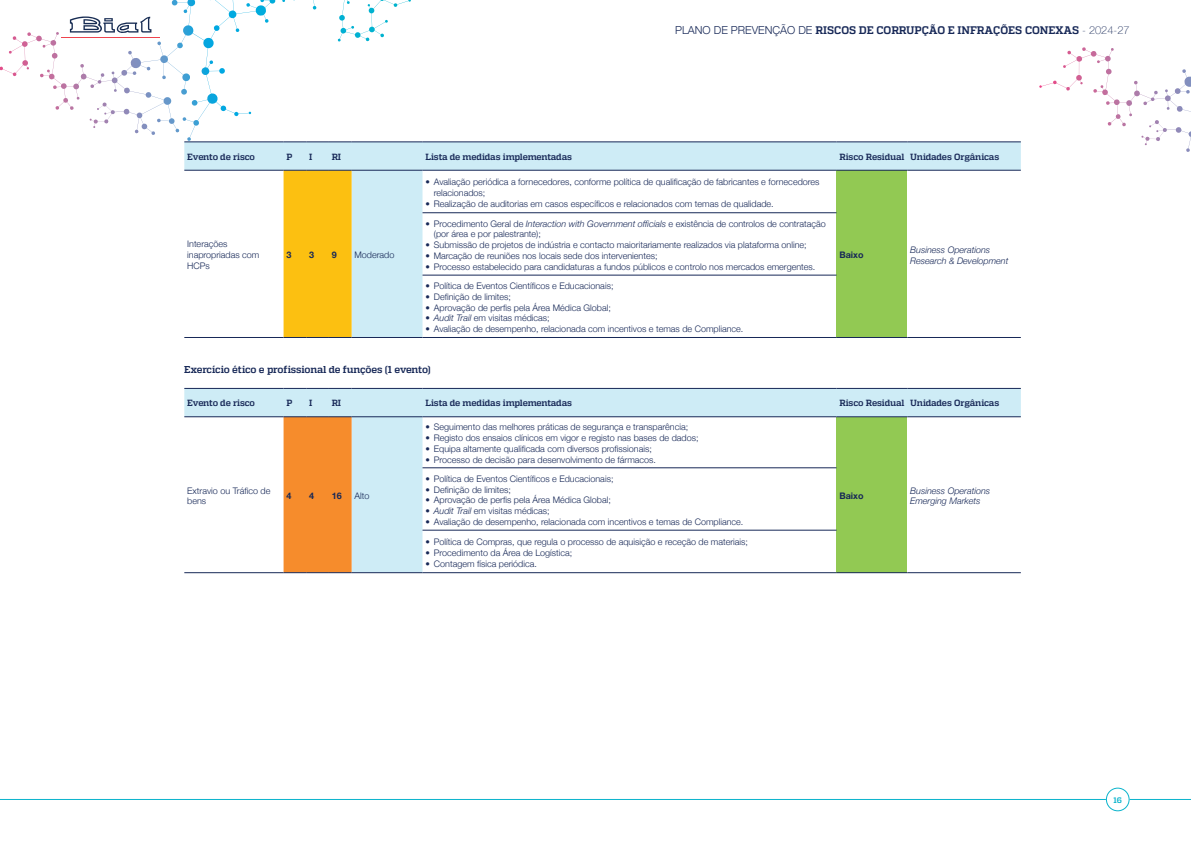
<style>
.page{position:relative;width:1191px;height:842px;background:#fff}
.page>*{position:absolute;margin:0;border:0;box-sizing:border-box;transform-origin:0 0}
.t1{font:700 11px "Quadon";color:#172857}
.t2{font:700 10px "Quadon";letter-spacing:-.015em;color:#172857}
.t3{font:300 9px/10.8px "Helvetica Neue";color:#172857}
.t4{font:700 9px "Quadon";letter-spacing:-.015em;color:#172857}
.t5{font:italic 300 9px/10.8px "Helvetica Neue";color:#172857}
.t6{font:700 9px "Helvetica Neue";color:#172857}
.t7{font:700 8px "Quadon";color:#0bb4cc}
.s1{font-family:"Helvetica Neue";font-weight:300}
.s2{font-family:"Helvetica Neue";font-weight:100}
.s3{font-style:italic}
</style>
<div class="page">
<svg style="left:1126px;top:69px;width:65px;height:33px"></svg>
<div style="left:1106px;top:788px;width:23px;height:23px;border:1px solid #0bb4cc;border-radius:50%"></div>
<hr style="left:61px;top:37px;width:99px;height:1px;background:#ee434d">
<hr style="left:0;top:799px;width:1106px;height:1px;background:#0bb4cc">
<hr style="left:1129px;top:799px;width:62px;height:1px;background:#0bb4cc">
<svg style="left:70px;top:0;width:137px;height:85px"></svg>
<svg style="left:184px;top:143px;width:836px;height:194px"></svg>
<div style="left:836px;top:170px;width:71px;height:167px;background:#92c953"></div>
<hr style="left:184px;top:337px;width:99px;height:1px;background:#172857">
<hr style="left:351px;top:337px;width:71px;height:1px;background:#172857">
<hr style="left:836px;top:337px;width:71px;height:1px;background:#172857">
<hr style="left:907px;top:337px;width:113px;height:1px;background:#172857">
<hr style="left:422px;top:213px;width:414px;height:1px;background:#172857">
<hr style="left:422px;top:275px;width:414px;height:1px;background:#172857">
<hr style="left:422px;top:337px;width:414px;height:1px;background:#172857">
<hr style="left:184px;top:142px;width:99px;height:1px;background:#172857">
<svg style="left:283px;top:142px;width:68px;height:1px"></svg>
<hr style="left:351px;top:142px;width:71px;height:1px;background:#172857">
<hr style="left:422px;top:142px;width:414px;height:1px;background:#172857">
<hr style="left:836px;top:142px;width:71px;height:1px;background:#172857">
<hr style="left:907px;top:142px;width:113px;height:1px;background:#172857">
<hr style="left:184px;top:170px;width:99px;height:1px;background:#172857">
<div style="left:283px;top:170px;width:68px;height:168px;background:#fcc011"></div>
<hr style="left:351px;top:170px;width:71px;height:1px;background:#172857">
<hr style="left:422px;top:170px;width:414px;height:1px;background:#172857">
<hr style="left:836px;top:170px;width:71px;height:1px;background:#172857">
<hr style="left:907px;top:170px;width:113px;height:1px;background:#172857">
<svg style="left:184px;top:389px;width:836px;height:183px"></svg>
<div style="left:836px;top:417px;width:71px;height:156px;background:#92c953"></div>
<hr style="left:184px;top:388px;width:99px;height:1px;background:#172857">
<svg style="left:283px;top:388px;width:68px;height:1px"></svg>
<hr style="left:351px;top:388px;width:71px;height:1px;background:#172857">
<hr style="left:422px;top:388px;width:414px;height:1px;background:#172857">
<hr style="left:836px;top:388px;width:71px;height:1px;background:#172857">
<hr style="left:907px;top:388px;width:113px;height:1px;background:#172857">
<hr style="left:184px;top:417px;width:99px;height:1px;background:#172857">
<hr style="left:351px;top:417px;width:71px;height:1px;background:#172857">
<hr style="left:184px;top:572px;width:99px;height:1px;background:#172857">
<div style="left:283px;top:417px;width:68px;height:156px;background:#f68c2c"></div>
<hr style="left:351px;top:572px;width:71px;height:1px;background:#172857">
<hr style="left:422px;top:417px;width:414px;height:1px;background:#172857">
<hr style="left:836px;top:417px;width:71px;height:1px;background:#172857">
<hr style="left:907px;top:417px;width:113px;height:1px;background:#172857">
<hr style="left:836px;top:572px;width:71px;height:1px;background:#172857">
<hr style="left:907px;top:572px;width:113px;height:1px;background:#172857">
<hr style="left:422px;top:468px;width:414px;height:1px;background:#172857">
<hr style="left:422px;top:530px;width:414px;height:1px;background:#172857">
<hr style="left:422px;top:572px;width:414px;height:1px;background:#172857">
<p class="t1" style="left:675px;top:23px;width:456px"><span class="s1">PLANO DE PREVENÇÃO DE</span> RISCOS DE CORRUPÇÃO E INFRAÇÕES CONEXAS <span class="s2">- 2024-27</span></p>
<p class="t4" style="left:187px;top:151px;width:69px">Evento de risco</p>
<p class="t4" style="left:286px;top:151px;width:7px">P</p>
<p class="t4" style="left:309px;top:151px;width:5px">I</p>
<p class="t4" style="left:332px;top:151px;width:11px">RI</p>
<p class="t4" style="left:425px;top:151px;width:148px">Lista de medidas implementadas</p>
<p class="t4" style="left:839px;top:151px;width:161px">Risco Residual Unidades Orgânicas</p>
<p class="t3" style="left:434px;top:176px;width:387px;text-indent:-9px">• Avaliação periódica a fornecedores, conforme política de qualificação de fabricantes e fornecedores relacionados;</p>
<p class="t3" style="left:425px;top:197px;width:350px">• Realização de auditorias em casos específicos e relacionados com temas de qualidade.</p>
<p class="t3" style="left:434px;top:217px;width:393px;text-indent:-9px">• Procedimento Geral de <span class="s3">Interaction with Government officials</span> e existência de controlos de contratação (por área e por palestrante);</p>
<p class="t3" style="left:425px;top:239px;width:383px">• Submissão de projetos de indústria e contacto maioritariamente realizados via plataforma online;</p>
<p class="t3" style="left:425px;top:250px;width:234px">• Marcação de reuniões nos locais sede dos intervenientes;</p>
<p class="t3" style="left:425px;top:261px;width:391px">• Processo estabelecido para candidaturas a fundos públicos e controlo nos mercados emergentes.</p>
<p class="t3" style="left:425px;top:280px;width:190px">• Política de Eventos Científicos e Educacionais;</p>
<p class="t3" style="left:425px;top:291px;width:87px">• Definição de limites;</p>
<p class="t3" style="left:425px;top:301px;width:187px">• Aprovação de perfis pela Área Médica Global;</p>
<p class="t3" style="left:425px;top:312px;width:126px"><span class="s3">• Audit Trail</span> em visitas médicas;</p>
<p class="t3" style="left:425px;top:323px;width:319px">• Avaliação de desempenho, relacionada com incentivos e temas de Compliance.</p>
<p class="t2" style="left:184px;top:364px;width:248px">Exercício ético e profissional de funções (1 evento)</p>
<p class="t4" style="left:187px;top:398px;width:69px">Evento de risco</p>
<p class="t4" style="left:286px;top:398px;width:7px">P</p>
<p class="t4" style="left:309px;top:398px;width:5px">I</p>
<p class="t4" style="left:332px;top:398px;width:11px">RI</p>
<p class="t4" style="left:425px;top:398px;width:148px">Lista de medidas implementadas</p>
<p class="t4" style="left:839px;top:398px;width:161px">Risco Residual Unidades Orgânicas</p>
<p class="t3" style="left:187px;top:238px;width:74px">Interações inapropriadas com<br>HCPs</p>
<p class="t6" style="left:286px;top:248px;width:7px">3</p>
<p class="t6" style="left:309px;top:248px;width:7px">3</p>
<p class="t6" style="left:332px;top:248px;width:7px">9</p>
<p class="t3" style="left:354px;top:249px;width:41px">Moderado</p>
<p class="t6" style="left:839px;top:248px;width:26px">Baixo</p>
<p class="t5" style="left:910px;top:244px;width:100px">Business Operations<br>Research &amp; Development</p>
<p class="t3" style="left:187px;top:484px;width:85px">Extravio ou Tráfico de bens</p>
<p class="t6" style="left:286px;top:489px;width:7px">4</p>
<p class="t6" style="left:309px;top:489px;width:7px">4</p>
<p class="t6" style="left:332px;top:489px;width:12px">16</p>
<p class="t3" style="left:354px;top:490px;width:17px">Alto</p>
<p class="t3" style="left:425px;top:421px;width:264px">• Seguimento das melhores práticas de segurança e transparência;</p>
<p class="t3" style="left:425px;top:432px;width:275px">• Registo dos ensaios clínicos em vigor e registo nas bases de dados;</p>
<p class="t3" style="left:425px;top:443px;width:228px">• Equipa altamente qualificada com diversos profissionais;</p>
<p class="t3" style="left:425px;top:454px;width:232px">• Processo de decisão para desenvolvimento de fármacos.</p>
<p class="t3" style="left:425px;top:472px;width:190px">• Política de Eventos Científicos e Educacionais;</p>
<p class="t3" style="left:425px;top:483px;width:87px">• Definição de limites;</p>
<p class="t3" style="left:425px;top:494px;width:187px">• Aprovação de perfis pela Área Médica Global;</p>
<p class="t3" style="left:425px;top:505px;width:126px"><span class="s3">• Audit Trail</span> em visitas médicas;</p>
<p class="t3" style="left:425px;top:516px;width:319px">• Avaliação de desempenho, relacionada com incentivos e temas de Compliance.</p>
<p class="t3" style="left:425px;top:536px;width:324px">• Política de Compras, que regula o processo de aquisição e receção de materiais;</p>
<p class="t3" style="left:425px;top:546px;width:149px">• Procedimento da Área de Logística;</p>
<p class="t3" style="left:425px;top:557px;width:113px">• Contagem física periódica.</p>
<p class="t6" style="left:839px;top:489px;width:26px">Baixo</p>
<p class="t5" style="left:910px;top:484px;width:82px">Business Operations<br>Emerging Markets</p>
<p class="t7" style="left:1113px;top:795px;width:10px">16</p>
</div>
